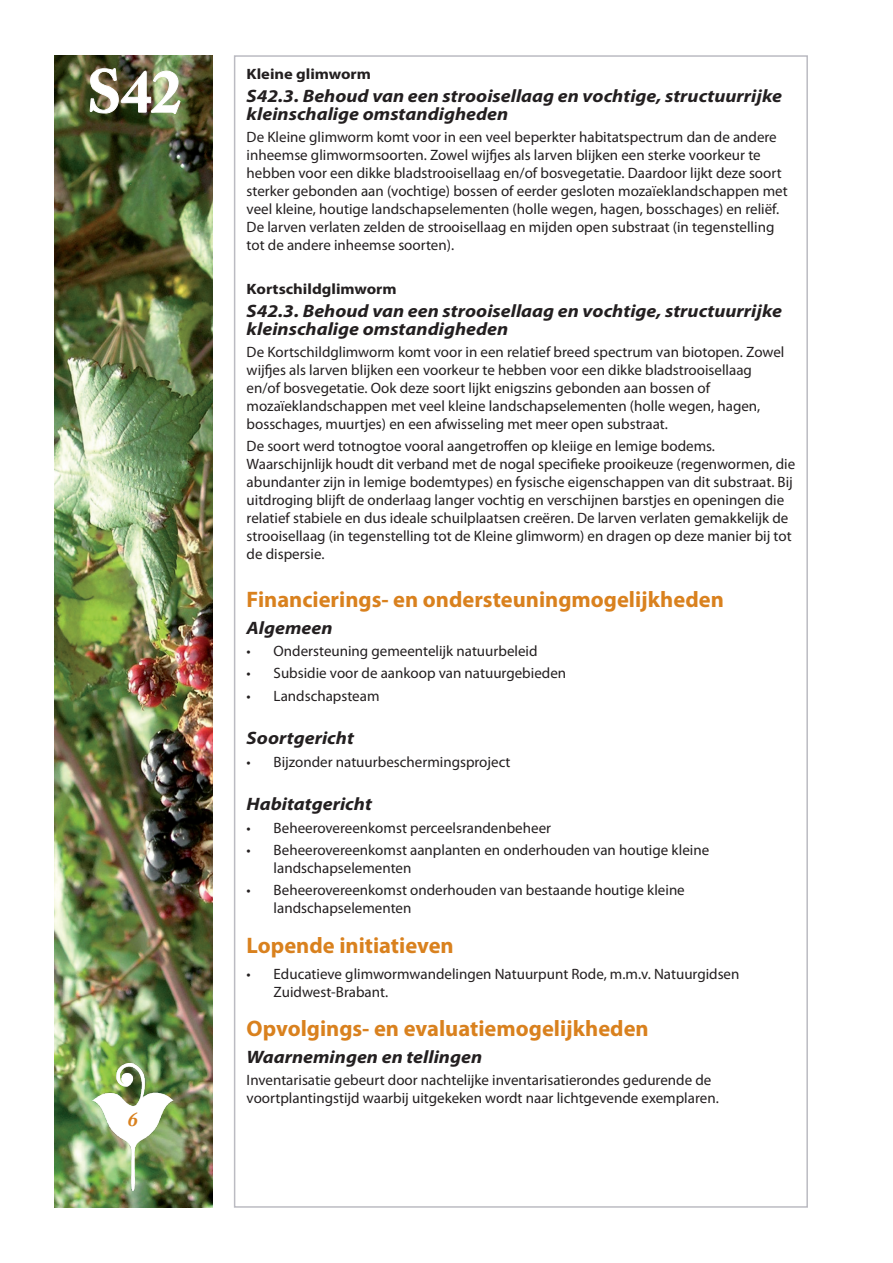
<style>
.page{position:relative;width:893px;height:1263px;background:#fff}
.page>*{position:absolute;margin:0;border:0;box-sizing:border-box;transform-origin:0 0}
.t1{font:700 60px "Adobe Caslon Pro";color:#fff}
.soort1{font:700 22.5px "Myriad Pro";color:#d9811e}
.SOORT_B{font:italic 700 21px "Adobe Caslon Pro";color:#d9811e}
.soort2{font:italic 700 18px/18px "Myriad Pro";color:#231f20;scale:1.1 1}
.soort_alinea{font:15px/18px "Myriad Pro";color:#231f20}
.soort_opsomming{font:15px/18px "Myriad Pro";color:#231f20}
.soort3{font:700 15px "Myriad Pro";color:#231f20;scale:1.1 1}
</style>
<div class="page">
<img style="left:54px;top:55px;width:159px;height:1153px">
<img style="left:89px;top:68px;width:92px;height:46px">
<img style="left:93px;top:1063px;width:81px;height:128px">
<h1 class="t1" style="left:87px;top:56px;width:96px">S42</h1>
<p class="SOORT_B" style="left:127px;top:1107px;width:12px">6</p>
<p class="soort3" style="left:247px;top:64px;width:115px">Kleine glimworm</p>
<p class="soort2" style="left:247px;top:86px;width:488px">S42.3. Behoud van een strooisellaag en vochtige, structuurrijke kleinschalige omstandigheden</p>
<p class="soort_alinea" style="left:247px;top:128px;width:543px">De Kleine glimworm komt voor in een veel beperkter habitatspectrum dan de andere inheemse glimwormsoorten. Zowel wijfjes als larven blijken een sterke voorkeur te hebben voor een dikke bladstrooisellaag en/of bosvegetatie. Daardoor lijkt deze soort sterker gebonden aan (vochtige) bossen of eerder gesloten mozaïeklandschappen met veel kleine, houtige landschapselementen (holle wegen, hagen, bosschages) en reliëf.<br>De larven verlaten zelden de strooisellaag en mijden open substraat (in tegenstelling tot de andere inheemse soorten).</p>
<p class="soort3" style="left:247px;top:279px;width:138px">Kortschildglimworm</p>
<p class="soort2" style="left:247px;top:301px;width:488px">S42.3. Behoud van een strooisellaag en vochtige, structuurrijke kleinschalige omstandigheden</p>
<p class="soort_alinea" style="left:247px;top:343px;width:539px">De Kortschildglimworm komt voor in een relatief breed spectrum van biotopen. Zowel wijfjes als larven blijken een voorkeur te hebben voor een dikke bladstrooisellaag en/of bosvegetatie. Ook deze soort lijkt enigszins gebonden aan bossen of mozaïeklandschappen met veel kleine landschapselementen (holle wegen, hagen, bosschages, muurtjes) en een afwisseling met meer open substraat.</p>
<p class="soort_alinea" style="left:247px;top:437px;width:550px">De soort werd totnogtoe vooral aangetroffen op kleiige en lemige bodems.<br>Waarschijnlijk houdt dit verband met de nogal specifieke prooikeuze (regenwormen, die abundanter zijn in lemige bodemtypes) en fysische eigenschappen van dit substraat. Bij uitdroging blijft de onderlaag langer vochtig en verschijnen barstjes en openingen die relatief stabiele en dus ideale schuilplaatsen creëren. De larven verlaten gemakkelijk de strooisellaag (in tegenstelling tot de Kleine glimworm) en dragen op deze manier bij tot de dispersie.</p>
<p class="soort1" style="left:247px;top:585px;width:479px">Financierings- en ondersteuningmogelijkheden</p>
<p class="soort2" style="left:247px;top:618px;width:80px">Algemeen</p>
<p class="soort_opsomming" style="left:247px;top:642px;width:292px">• Ondersteuning gemeentelijk natuurbeleid</p>
<p class="soort_opsomming" style="left:247px;top:664px;width:321px">• Subsidie voor de aankoop van natuurgebieden</p>
<p class="soort_opsomming" style="left:247px;top:686px;width:134px">• Landschapsteam</p>
<p class="soort2" style="left:247px;top:729px;width:99px">Soortgericht</p>
<p class="soort_opsomming" style="left:247px;top:752px;width:265px">• Bijzonder natuurbeschermingsproject</p>
<p class="soort2" style="left:247px;top:795px;width:115px">Habitatgericht</p>
<p class="soort_opsomming" style="left:247px;top:818px;width:306px">• Beheerovereenkomst perceelsrandenbeheer</p>
<p class="soort_opsomming" style="left:274px;top:841px;width:437px;text-indent:-27px">• Beheerovereenkomst aanplanten en onderhouden van houtige kleine landschapselementen</p>
<p class="soort_opsomming" style="left:274px;top:881px;width:413px;text-indent:-27px">• Beheerovereenkomst onderhouden van bestaande houtige kleine landschapselementen</p>
<p class="soort1" style="left:247px;top:930px;width:209px">Lopende initiatieven</p>
<p class="soort_opsomming" style="left:274px;top:965px;width:467px;text-indent:-27px">• Educatieve glimwormwandelingen Natuurpunt Rode, m.m.v. Natuurgidsen<br>Zuidwest-Brabant.</p>
<p class="soort1" style="left:247px;top:1014px;width:404px">Opvolgings- en evaluatiemogelijkheden</p>
<p class="soort2" style="left:247px;top:1047px;width:216px">Waarnemingen en tellingen</p>
<p class="soort_alinea" style="left:247px;top:1071px;width:474px">Inventarisatie gebeurt door nachtelijke inventarisatierondes gedurende de voortplantingstijd waarbij uitgekeken wordt naar lichtgevende exemplaren.</p>
</div>
